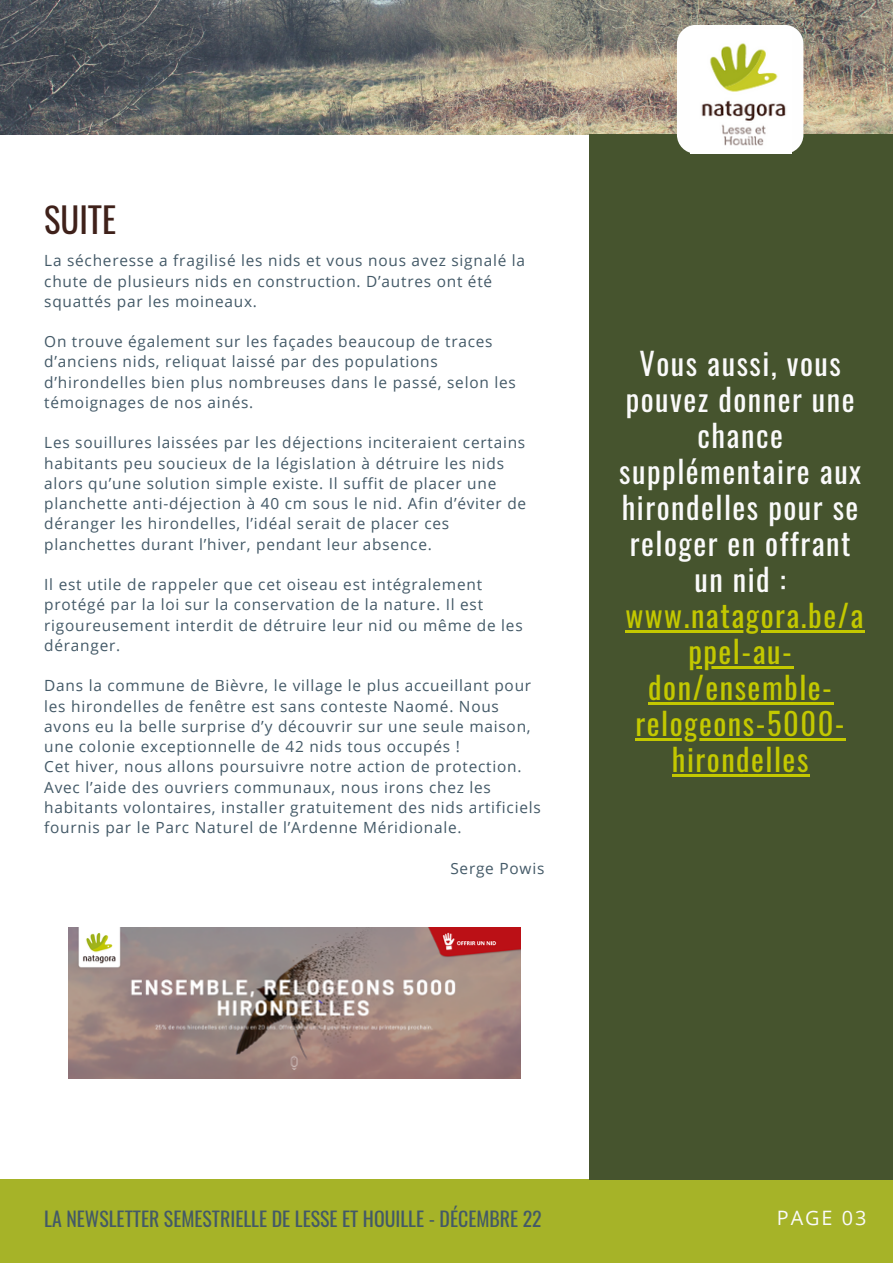
<style>
.page{position:relative;width:893px;height:1264px;background:#fff}
.page>*{position:absolute;margin:0;border:0;box-sizing:border-box;transform-origin:0 0}
.t1{font:34.5px "Oswald";color:#3f211a}
.t2{font:30.45px/36px "Oswald";letter-spacing:.05em;color:#fafafa;text-align:center}
.t3{font:30.45px/36px "Oswald";letter-spacing:.05em;color:#c3c800;text-align:center}
.t4{font:19.8px "Oswald";color:#435967}
.t5{font:19.8px "Open Sans";letter-spacing:.1em;color:#fafafa}
.t6{font:15.45px/20.2px "Open Sans";letter-spacing:.05em;color:#435967}
</style>
<div class="page">
<div style="left:0;top:1179px;width:892px;height:83px;background:#a6b328"></div>
<img style="left:0;top:0;width:892px;height:134px">
<div style="left:589px;top:134px;width:303px;height:1045px;background:#46542e"></div>
<div style="left:677px;top:25px;width:126px;height:129px;background:#fefefe;border-radius:19px"></div>
<img style="left:701px;top:43px;width:85px;height:103px">
<img style="left:68px;top:927px;width:452px;height:151px">
<hr style="left:625px;top:630px;width:239px;height:2px;background:#c3c800">
<hr style="left:688px;top:666px;width:105px;height:2px;background:#c3c800">
<hr style="left:648px;top:702px;width:185px;height:2px;background:#c3c800">
<hr style="left:635px;top:738px;width:211px;height:2px;background:#c3c800">
<hr style="left:672px;top:774px;width:137px;height:2px;background:#c3c800">
<h1 class="t1" style="left:44px;top:192px;width:73px">SUITE</h1>
<p class="t6" style="left:44px;top:250px;width:482px">La sécheresse a fragilisé les nids et vous nous avez signalé la chute de plusieurs nids en construction. D’autres ont été squattés par les moineaux.</p>
<p class="t6" style="left:44px;top:331px;width:473px">On trouve également sur les façades beaucoup de traces d’anciens nids, reliquat laissé par des populations d’hirondelles bien plus nombreuses dans le passé, selon les témoignages de nos ainés.</p>
<p class="t6" style="left:44px;top:432px;width:483px">Les souillures laissées par les déjections inciteraient certains habitants peu soucieux de la législation à détruire les nids alors qu’une solution simple existe. Il suffit de placer une planchette anti-déjection à 40 cm sous le nid. Afin d’éviter de déranger les hirondelles, l’idéal serait de placer ces planchettes durant l’hiver, pendant leur absence.</p>
<p class="t6" style="left:44px;top:574px;width:480px">Il est utile de rappeler que cet oiseau est intégralement protégé par la loi sur la conservation de la nature. Il est rigoureusement interdit de détruire leur nid ou même de les déranger.</p>
<p class="t6" style="left:44px;top:675px;width:498px">Dans la commune de Bièvre, le village le plus accueillant pour les hirondelles de fenêtre est sans conteste Naomé. Nous avons eu la belle surprise d’y découvrir sur une seule maison, une colonie exceptionnelle de 42 nids tous occupés !<br>Cet hiver, nous allons poursuivre notre action de protection.<br>Avec l’aide des ouvriers communaux, nous irons chez les habitants volontaires, installer gratuitement des nids artificiels fournis par le Parc Naturel de l’Ardenne Méridionale.</p>
<p class="t6" style="left:450px;top:857px;width:95px">Serge Powis</p>
<h2 class="t2" style="left:619px;top:344px;width:243px">Vous aussi, vous pouvez donner une chance supplémentaire aux hirondelles pour se reloger en offrant un nid :</h2>
<h2 class="t3" style="left:625px;top:596px;width:239px">www.natagora.be/a ppel-au&shy;don/ensemble&shy;relogeons-5000- hirondelles</h2>
<p class="t4" style="left:44px;top:1203px;width:499px">LA NEWSLETTER SEMESTRIELLE DE LESSE ET HOUILLE - DÉCEMBRE 22</p>
<p class="t5" style="left:776px;top:1204px;width:91px">PAGE 03</p>
</div>
